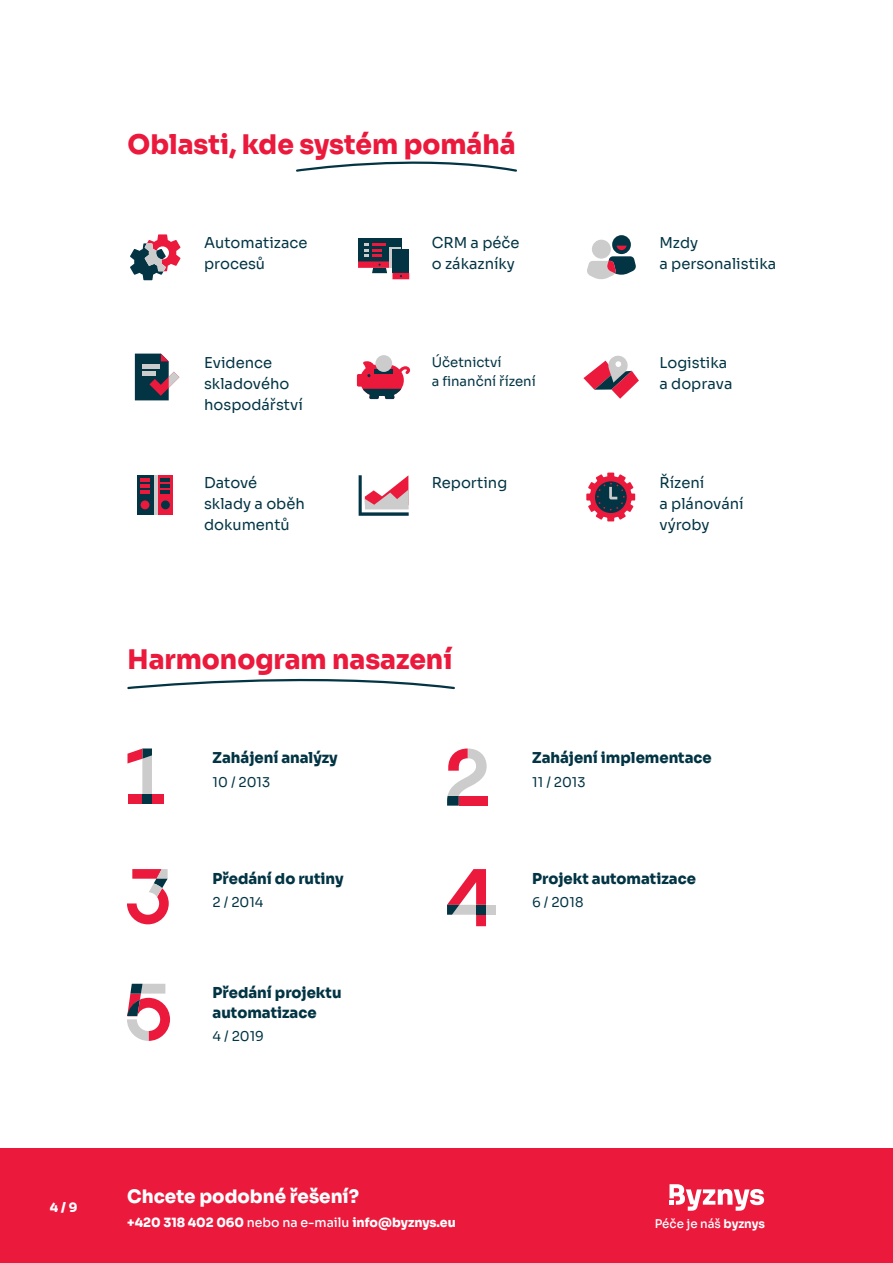
<style>
.page{position:relative;width:893px;height:1263px;background:#fff}
.page>*{position:absolute;margin:0;border:0;box-sizing:border-box;transform-origin:0 0}
.t1{font:800 27px "Sora";color:#eb193c}
.t2{font:800 18.6px "Sora";color:#fff}
.t3{font:15px/21px "Sora";color:#023444}
.t4{font:800 15px/19.5px "Sora";color:#023444}
.t5{font:13.5px/19.5px "Sora";color:#023444}
.t6{font:800 12.75px "Sora";color:#fff}
.t7{font:500 12px "Sora";color:#fff}
.s1{font-weight:500}
.s2{font-weight:700}
</style>
<div class="page">
<div style="left:0;top:1149px;width:892px;height:114px;background:#eb193c"></div>
<svg style="left:669px;top:1184px;width:95px;height:27px"></svg>
<svg style="left:127px;top:678px;width:328px;height:12px"></svg>
<svg style="left:296px;top:161px;width:221px;height:11px"></svg>
<div style="left:128px;top:794px;width:14px;height:10px;background:#eb193c"></div>
<div style="left:152px;top:794px;width:12px;height:10px;background:#eb193c"></div>
<div style="left:142px;top:794px;width:10px;height:10px;background:#023444"></div>
<svg style="left:127px;top:748px;width:25px;height:46px"></svg>
<div style="left:459px;top:796px;width:29px;height:10px;background:#eb193c"></div>
<svg style="left:447px;top:748px;width:40px;height:58px"></svg>
<svg style="left:127px;top:869px;width:42px;height:55px"></svg>
<div style="left:486px;top:905px;width:10px;height:10px;background:#ccc"></div>
<svg style="left:447px;top:869px;width:39px;height:57px"></svg>
<svg style="left:127px;top:984px;width:43px;height:57px"></svg>
<svg style="left:130px;top:234px;width:50px;height:46px"></svg>
<svg style="left:135px;top:354px;width:44px;height:46px"></svg>
<hr style="left:142px;top:364px;width:18px;height:4px;background:#ccc">
<hr style="left:142px;top:372px;width:13px;height:4px;background:#ccc">
<div style="left:154px;top:475px;width:19px;height:40px;background:#eb193c"></div>
<hr style="left:154px;top:475px;width:4px;height:40px;background:#ccc">
<div style="left:161px;top:500px;width:9px;height:9px;background:#023444;border-radius:50%"></div>
<svg style="left:161px;top:479px;width:9px;height:15px"></svg>
<div style="left:137px;top:475px;width:17px;height:40px;background:#023444"></div>
<svg style="left:141px;top:479px;width:9px;height:15px"></svg>
<div style="left:141px;top:500px;width:8px;height:9px;background:#eb193c;border-radius:50%"></div>
<div style="left:358px;top:238px;width:43px;height:23px;background:#023444"></div>
<svg style="left:358px;top:243px;width:51px;height:36px"></svg>
<div style="left:375px;top:355px;width:17px;height:17px;background:#ccc;border-radius:50%"></div>
<svg style="left:357px;top:361px;width:53px;height:38px"></svg>
<svg style="left:359px;top:475px;width:50px;height:41px"></svg>
<svg style="left:587px;top:235px;width:49px;height:44px"></svg>
<svg style="left:583px;top:356px;width:56px;height:43px"></svg>
<svg style="left:586px;top:473px;width:49px;height:48px"></svg>
<h1 class="t1" style="left:128px;top:122px;width:390px">Oblasti, kde systém pomáhá</h1>
<p class="t3" style="left:204px;top:231px;width:105px">Automatizace procesů</p>
<p class="t3" style="left:432px;top:231px;width:89px">CRM a péče o zákazníky</p>
<p class="t3" style="left:659px;top:231px;width:118px">Mzdy<br>a personalistika</p>
<p class="t3" style="left:204px;top:351px;width:100px">Evidence skladového hospodářství</p>
<p class="t5" style="left:432px;top:351px;width:106px">Účetnictví<br>a finanční řízení</p>
<p class="t3" style="left:659px;top:351px;width:75px">Logistika a doprava</p>
<p class="t3" style="left:204px;top:470px;width:102px">Datové sklady a oběh dokumentů</p>
<p class="t3" style="left:432px;top:470px;width:77px">Reporting</p>
<p class="t3" style="left:659px;top:470px;width:86px">Řízení<br>a plánování výroby</p>
<h1 class="t1" style="left:128px;top:637px;width:326px">Harmonogram nasazení</h1>
<p class="t4" style="left:213px;top:746px;width:127px">Zahájení analýzy</p>
<p class="t5" style="left:213px;top:771px;width:59px">10 / 2013</p>
<p class="t4" style="left:213px;top:867px;width:133px">Předání do rutiny</p>
<p class="t5" style="left:213px;top:891px;width:52px">2 / 2014</p>
<p class="t4" style="left:213px;top:982px;width:130px">Předání projektu automatizace</p>
<p class="t5" style="left:213px;top:1025px;width:53px">4 / 2019</p>
<p class="t4" style="left:532px;top:746px;width:181px">Zahájení implementace</p>
<p class="t5" style="left:532px;top:771px;width:55px">11 / 2013</p>
<p class="t4" style="left:532px;top:867px;width:165px">Projekt automatizace</p>
<p class="t5" style="left:532px;top:891px;width:53px">6 / 2018</p>
<p class="t6" style="left:50px;top:1197px;width:29px">4 / 9</p>
<p class="t2" style="left:127px;top:1181px;width:233px">Chcete podobné řešení?</p>
<p class="t6" style="left:127px;top:1212px;width:330px">+420 318 402 060 <span class="s1">nebo na e-mailu</span> info@byznys.eu</p>
<p class="t7" style="left:655px;top:1213px;width:112px">Péče je náš <span class="s2">byznys</span></p>
</div>
